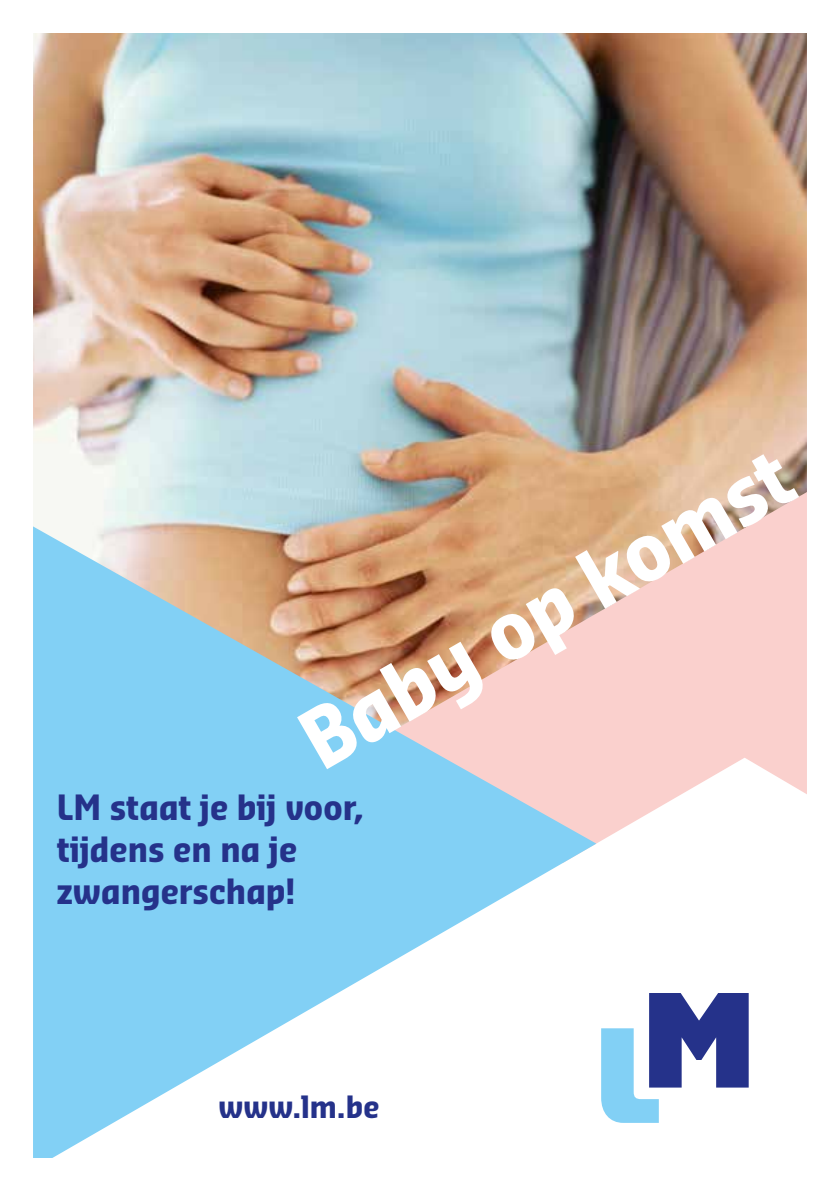
<style>
.page{position:relative;width:840px;height:1191px;background:#fff}
.page>*{position:absolute;margin:0;border:0;box-sizing:border-box;transform-origin:0 0}
.t1{font:700 80px "Sansa Con Pro";color:#fff}
.t2{font:700 34px/42px "Sansa Con Pro";color:#25328a}
.t3{font:700 30px "Sansa Con Pro";color:#25328a}
</style>
<div class="page">
<img style="left:33px;top:33px;width:774px;height:1125px">
<h1 class="t1" style="left:279px;top:698px;width:553px;rotate:-30deg">Baby op komst</h1>
<p class="t2" style="left:57px;top:786px;width:308px">LM staat je bij voor, tijdens en na je zwangerschap!</p>
<p class="t3" style="left:218px;top:1086px;width:162px">www.lm.be</p>
</div>
